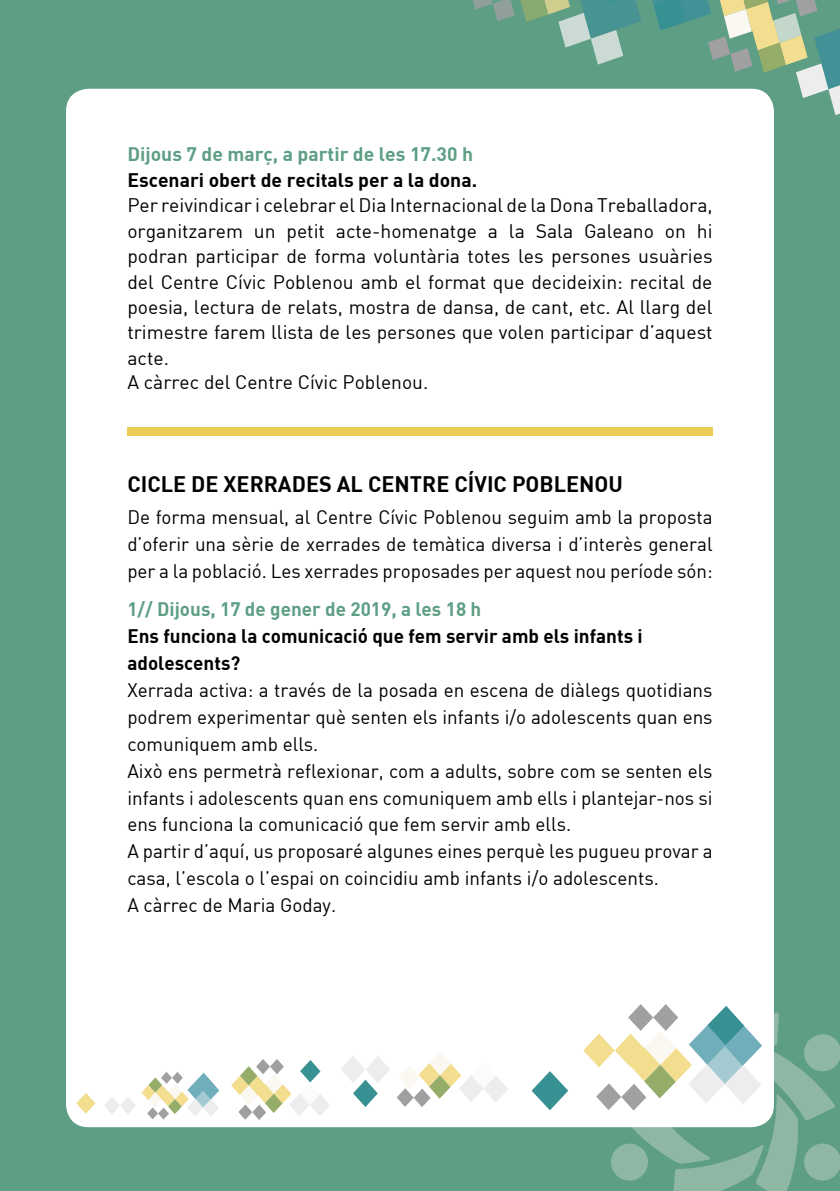
<style>
.page{position:relative;width:840px;height:1191px;background:#fff}
.page>*{position:absolute;margin:0;border:0;box-sizing:border-box;transform-origin:0 0}
.t1{font:22px "DIN Bold";color:#000}
.t2{font:19.2px/27px "DIN";color:#000}
.t3{font:19.2px/27px "DIN Bold";color:#000}
.t4{font:19.2px "DIN Bold";color:#5d9e84}
</style>
<div class="page">
<div style="left:0;top:0;width:839px;height:1191px;background:#5d9e84"></div>
<div style="left:66px;top:89px;width:707px;height:1038px;background:#fff;border-radius:22px"></div>
<svg style="left:531px;top:1071px;width:37px;height:39px"></svg>
<svg style="left:583px;top:976px;width:256px;height:215px"></svg>
<svg style="left:76px;top:1093px;width:19px;height:20px"></svg>
<svg style="left:397px;top:1052px;width:111px;height:55px"></svg>
<svg style="left:341px;top:1056px;width:49px;height:51px"></svg>
<svg style="left:231px;top:1059px;width:99px;height:61px"></svg>
<svg style="left:104px;top:1072px;width:115px;height:47px"></svg>
<svg style="left:470px;top:0;width:370px;height:115px"></svg>
<div style="left:127px;top:427px;width:585px;height:8px;background:#ebcc54"></div>
<p class="t4" style="left:127px;top:142px;width:347px">Dijous 7 de març, a partir de les 17.30 h</p>
<p class="t3" style="left:127px;top:166px;width:351px">Escenari obert de recitals per a la dona.</p>
<p class="t2" style="left:127px;top:192px;width:586px;line-height:25.2px">Per reivindicar i celebrar el Dia Internacional de la Dona Treballadora, organitzarem un petit acte-homenatge a la Sala Galeano on hi podran participar de forma voluntària totes les persones usuàries del Centre Cívic Poblenou amb el format que decideixin: recital de poesia, lectura de relats, mostra de dansa, de cant, etc. Al llarg del trimestre farem llista de les persones que volen participar d’aquest acte.<br>A càrrec del Centre Cívic Poblenou.</p>
<p class="t1" style="left:127px;top:470px;width:497px">CICLE DE XERRADES AL CENTRE CÍVIC POBLENOU</p>
<p class="t2" style="left:127px;top:503px;width:586px;text-align:justify">De forma mensual, al Centre Cívic Poblenou seguim amb la proposta d’oferir una sèrie de xerrades de temàtica diversa i d’interès general per a la població. Les xerrades proposades per aquest nou període són:</p>
<p class="t4" style="left:127px;top:596px;width:355px">1// Dijous, 17 de gener de 2019, a les 18 h</p>
<p class="t3" style="left:127px;top:621px;width:516px">Ens funciona la comunicació que fem servir amb els infants i adolescents?</p>
<p class="t2" style="left:127px;top:676px;width:586px">Xerrada activa: a través de la posada en escena de diàlegs quotidians podrem experimentar què senten els infants i/o adolescents quan ens comuniquem amb ells.<br>Això ens permetrà reflexionar, com a adults, sobre com se senten els infants i adolescents quan ens comuniquem amb ells i plantejar-nos si ens funciona la comunicació que fem servir amb ells.<br>A partir d’aquí, us proposaré algunes eines perquè les pugueu provar a casa, l’escola o l’espai on coincidiu amb infants i/o adolescents.<br>A càrrec de Maria Goday.</p>
</div>
